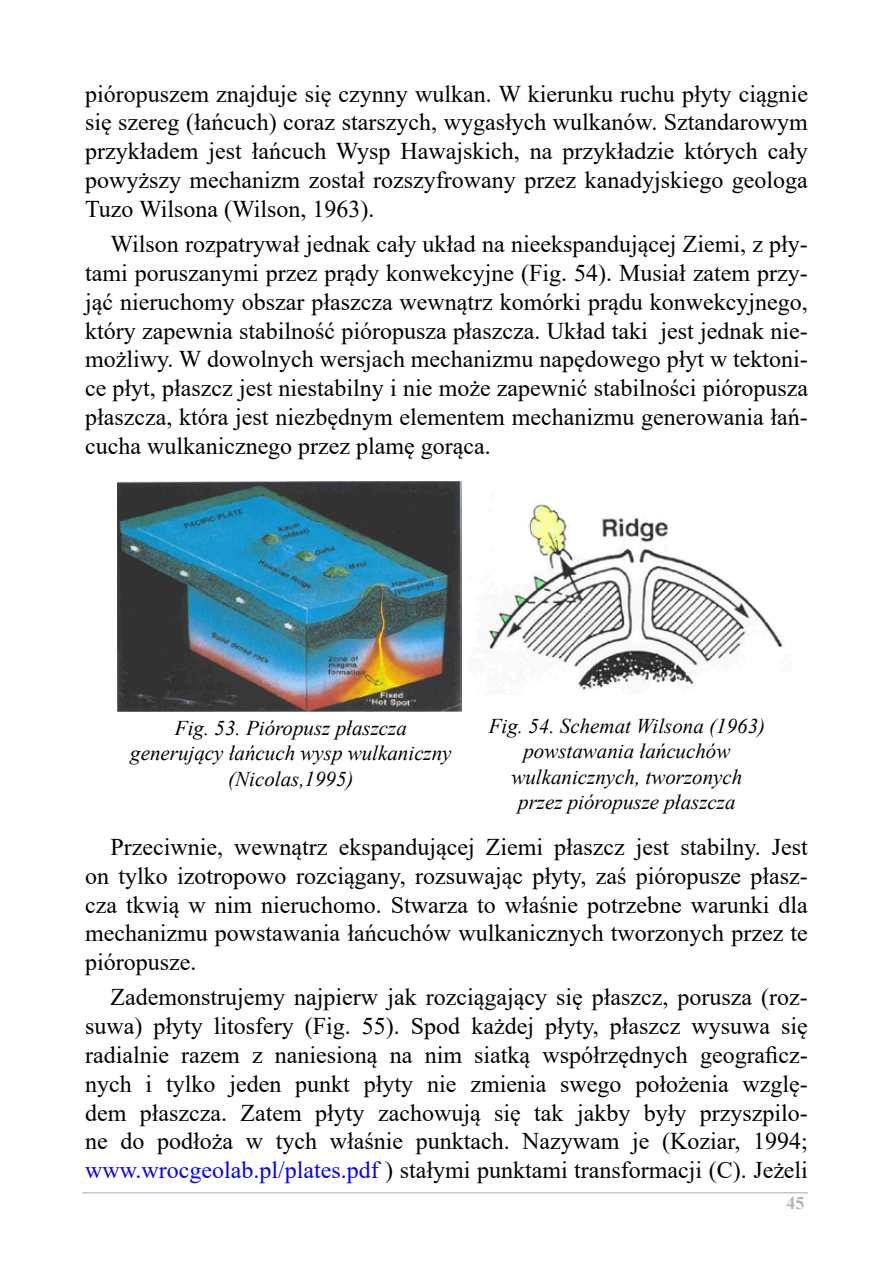
<style>
.page{position:relative;width:893px;height:1263px;background:#fff}
.page>*{position:absolute;margin:0;border:0;box-sizing:border-box;transform-origin:0 0}
.t1{font:24px/28.8px "Times New Roman";color:#000;text-align:justify}
.t2{font:italic 21px/25.2px "Times New Roman";color:#000;text-align:center}
.t3{font:700 18px "Times New Roman";color:#b1b3b4}
.s1{color:#00f}
</style>
<div class="page">
<hr style="left:82px;top:1192px;width:726px;height:1px;background:#b1b3b4">
<img style="left:117px;top:481px;width:344px;height:230px">
<img style="left:488px;top:504px;width:296px;height:186px">
<p class="t1" style="left:85px;top:78px;width:724px">pióropuszem znajduje się czynny wulkan. W kierunku ruchu płyty ciągnie się szereg (łańcuch) coraz starszych, wygasłych wulkanów. Sztandarowym przykładem jest łańcuch Wysp Hawajskich, na przykładzie których cały powyższy mechanizm został rozszyfrowany przez kanadyjskiego geologa Tuzo Wilsona (Wilson, 1963).</p>
<p class="t1" style="left:85px;top:229px;width:724px;text-indent:26px">Wilson rozpatrywał jednak cały układ na nieekspandującej Ziemi, z pły&shy;tami poruszanymi przez prądy konwekcyjne (Fig. 54). Musiał zatem przy&shy;jąć nieruchomy obszar płaszcza wewnątrz komórki prądu konwekcyjnego, który zapewnia stabilność pióropusza płaszcza. Układ taki jest jednak nie&shy;możliwy. W dowolnych wersjach mechanizmu napędowego płyt w tektoni&shy;ce płyt, płaszcz jest niestabilny i nie może zapewnić stabilności pióropusza płaszcza, która jest niezbędnym elementem mechanizmu generowania łań&shy;cucha wulkanicznego przez plamę gorąca.</p>
<p class="t2" style="left:130px;top:715px;width:323px">Fig. 53. Pióropusz płaszcza generujący łańcuch wysp wulkaniczny (Nicolas,1995)</p>
<p class="t2" style="left:489px;top:713px;width:278px">Fig. 54. Schemat Wilsona (1963) powstawania łańcuchów wulkanicznych, tworzonych przez pióropusze płaszcza</p>
<p class="t1" style="left:85px;top:832px;width:724px;text-indent:26px">Przeciwnie, wewnątrz ekspandującej Ziemi płaszcz jest stabilny. Jest on tylko izotropowo rozciągany, rozsuwając płyty, zaś pióropusze płasz&shy;cza tkwią w nim nieruchomo. Stwarza to właśnie potrzebne warunki dla mechanizmu powstawania łańcuchów wulkanicznych tworzonych przez te pióropusze.</p>
<p class="t1" style="left:85px;top:982px;width:724px;text-indent:26px">Zademonstrujemy najpierw jak rozciągający się płaszcz, porusza (roz&shy;suwa) płyty litosfery (Fig. 55). Spod każdej płyty, płaszcz wysuwa się radialnie razem z naniesioną na nim siatką współrzędnych geograficz&shy;nych i tylko jeden punkt płyty nie zmienia swego położenia wzglę&shy;dem płaszcza. Zatem płyty zachowują się tak jakby były przyszpilo&shy;ne do podłoża w tych właśnie punktach. Nazywam je (Koziar, 1994; <span class="s1">www.wrocgeolab.pl/plates.pdf</span> ) stałymi punktami transformacji (C). Jeżeli</p>
<p class="t3" style="left:786px;top:1189px;width:19px">45</p>
</div>
